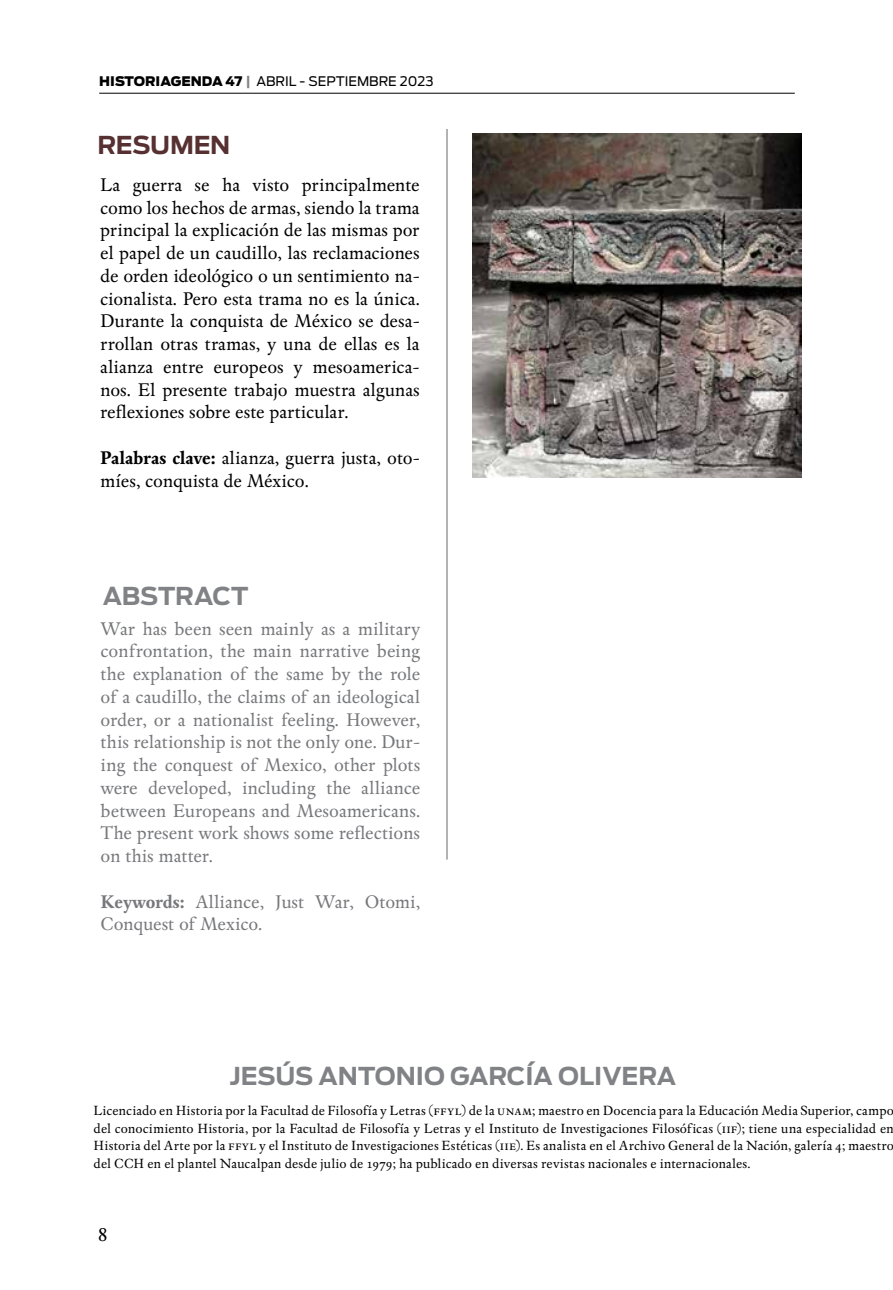
<style>
.page{position:relative;width:893px;height:1290px;background:#fff}
.page>*{position:absolute;margin:0;border:0;box-sizing:border-box;transform-origin:0 0}
.t1{font:700 24.5px "Antenna";color:#808285}
.t2{font:700 24.5px "Antenna";letter-spacing:-.01em;color:#573031}
.t3{font:21px "Espinosa Nova";color:#000}
.t4{font:19.25px/22.8px "Espinosa Nova";color:#000;text-align:justify}
.t5{font:19.25px/22.8px "Espinosa Nova";letter-spacing:-.01em;color:#77787b;text-align:justify}
.t6{font:14px/17.5px "Espinosa Nova";letter-spacing:.005em;color:#000;text-align:justify}
.t7{font:13.12px "Antenna";color:#000}
.s1{font-weight:900}
.s2{font-weight:700;color:#808285}
.s3{font-weight:700}
</style>
<div class="page">
<hr style="left:99px;top:93px;width:696px;height:1px;background:#000">
<hr style="left:447px;top:129px;width:1px;height:730px;background:#000">
<img style="left:472px;top:134px;width:329px;height:344px">
<p class="t7" style="left:99px;top:74px;width:336px"><span class="s1">HISTORIAGENDA 47</span> <span class="s2">|</span> ABRIL - SEPTIEMBRE 2023</p>
<h1 class="t2" style="left:97px;top:130px;width:135px">RESUMEN</h1>
<p class="t4" style="left:100px;top:174px;width:321px">La guerra se ha visto principalmente como los hechos de armas, siendo la trama principal la explicación de las mismas por el papel de un caudillo, las reclamaciones de orden ideológico o un sentimiento na&shy;cionalista. Pero esta trama no es la única.<br>Durante la conquista de México se desa&shy;rrollan otras tramas, y una de ellas es la alianza entre europeos y mesoamerica&shy;nos. El presente trabajo muestra algunas reflexiones sobre este particular.</p>
<h3 class="t4" style="left:100px;top:447px;width:321px"><span class="s3">Palabras clave:</span> alianza, guerra justa, oto&shy;míes, conquista de México.</h3>
<h1 class="t1" style="left:103px;top:581px;width:147px">ABSTRACT</h1>
<p class="t5" style="left:101px;top:617px;width:321px">War has been seen mainly as a military confrontation, the main narrative being the explanation of the same by the role of a caudillo, the claims of an ideological order, or a nationalist feeling. However, this relationship is not the only one. Dur&shy;ing the conquest of Mexico, other plots were developed, including the alliance between Europeans and Mesoamericans.<br>The present work shows some reflections on this matter.</p>
<h3 class="t5" style="left:101px;top:890px;width:321px"><span class="s3">Keywords:</span> Alliance, Just War, Otomi,<br>Conquest of Mexico.</h3>
<h1 class="t1" style="left:230px;top:1061px;width:448px">JESÚS ANTONIO GARCÍA OLIVERA</h1>
<p class="t6" style="left:94px;top:1102px;width:802px">Licenciado en Historia por la Facultad de Filosofía y Letras (ffyl) de la unam; maestro en Docencia para la Educación Media Superior, campo del conocimiento Historia, por la Facultad de Filosofía y Letras y el Instituto de Investigaciones Filosóficas (iif); tiene una especialidad en Historia del Arte por la ffyl y el Instituto de Investigaciones Estéticas (iie). Es analista en el Archivo General de la Nación, galería 4; maestro del CCH en el plantel Naucalpan desde julio de 1979; ha publicado en diversas revistas nacionales e internacionales.</p>
<h2 class="t3" style="left:98px;top:1222px;width:11px">8</h2>
</div>
